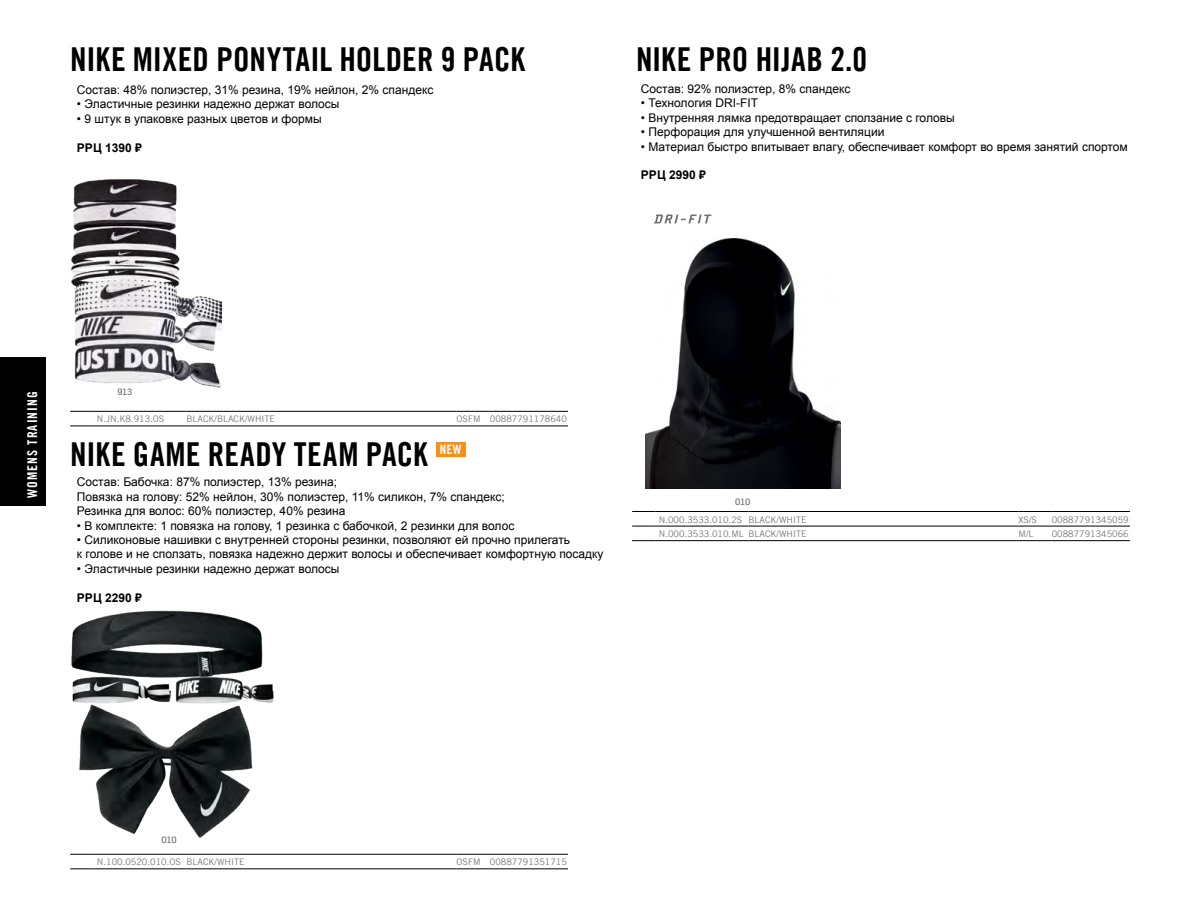
<style>
.page{position:relative;width:1188px;height:918px;background:#fff}
.page>*{position:absolute;margin:0;border:0;box-sizing:border-box;transform-origin:0 0}
.t1{font:700 condensed 33px "Trade Gothicfor Nike 365";letter-spacing:.005em;color:#000}
.t2{font:700 condensed 13.5px "Trade Gothicfor Nike 365";letter-spacing:.08em;color:#fff}
.t3{font:700 condensed 12.9px "Trade Gothicfor Nike 365";color:#fff}
.t4{font:12px/14.4px "Arial";color:#000}
.t5{font:700 12px "Arial";color:#000}
.t6{font:9px "Trade Gothicfor Nike 365";color:#77787b}
.t7{font:9px "Flama Basic";color:#636466}
</style>
<div class="page">
<div style="left:0;top:358px;width:46px;height:148px;background:#000"></div>
<img style="left:71px;top:610px;width:204px;height:228px">
<svg style="left:70px;top:426px;width:24px;height:1px"></svg>
<hr style="left:94px;top:426px;width:93px;height:1px;background:#000">
<hr style="left:187px;top:426px;width:270px;height:1px;background:#000">
<hr style="left:457px;top:426px;width:33px;height:1px;background:#000">
<hr style="left:490px;top:426px;width:78px;height:1px;background:#000">
<svg style="left:70px;top:411px;width:24px;height:1px"></svg>
<hr style="left:94px;top:411px;width:93px;height:1px;background:#000">
<hr style="left:187px;top:411px;width:270px;height:1px;background:#000">
<hr style="left:457px;top:411px;width:33px;height:1px;background:#000">
<hr style="left:490px;top:411px;width:78px;height:1px;background:#000">
<img style="left:71px;top:179px;width:150px;height:209px">
<svg style="left:70px;top:854px;width:24px;height:1px"></svg>
<hr style="left:94px;top:854px;width:93px;height:1px;background:#000">
<hr style="left:187px;top:854px;width:270px;height:1px;background:#000">
<hr style="left:457px;top:854px;width:33px;height:1px;background:#000">
<hr style="left:490px;top:854px;width:78px;height:1px;background:#000">
<svg style="left:70px;top:869px;width:24px;height:1px"></svg>
<hr style="left:94px;top:869px;width:93px;height:1px;background:#000">
<hr style="left:187px;top:869px;width:270px;height:1px;background:#000">
<hr style="left:457px;top:869px;width:33px;height:1px;background:#000">
<hr style="left:490px;top:869px;width:78px;height:1px;background:#000">
<div style="left:436px;top:442px;width:29px;height:15px;background:#f78f1e"></div>
<svg style="left:654px;top:215px;width:58px;height:8px"></svg>
<img style="left:645px;top:239px;width:196px;height:250px">
<svg style="left:632px;top:511px;width:24px;height:1px"></svg>
<hr style="left:656px;top:511px;width:93px;height:1px;background:#000">
<hr style="left:749px;top:511px;width:270px;height:1px;background:#000">
<hr style="left:1019px;top:511px;width:33px;height:1px;background:#000">
<hr style="left:1052px;top:511px;width:78px;height:1px;background:#000">
<svg style="left:632px;top:526px;width:24px;height:1px"></svg>
<hr style="left:656px;top:526px;width:93px;height:1px;background:#000">
<hr style="left:749px;top:526px;width:270px;height:1px;background:#000">
<hr style="left:1019px;top:526px;width:33px;height:1px;background:#000">
<hr style="left:1052px;top:526px;width:78px;height:1px;background:#000">
<svg style="left:632px;top:540px;width:24px;height:1px"></svg>
<hr style="left:656px;top:540px;width:93px;height:1px;background:#000">
<hr style="left:749px;top:540px;width:270px;height:1px;background:#000">
<hr style="left:1019px;top:540px;width:33px;height:1px;background:#000">
<hr style="left:1052px;top:540px;width:78px;height:1px;background:#000">
<h1 class="t1" style="left:70px;top:39px;width:456px">NIKE MIXED PONYTAIL HOLDER 9 PACK</h1>
<p class="t4" style="left:77px;top:83px;width:358px">Состав: 48% полиэстер, 31% резина, 19% нейлон, 2% спандекс</p>
<p class="t4" style="left:77px;top:97px;width:264px">• Эластичные резинки надежно держат волосы</p>
<p class="t4" style="left:77px;top:112px;width:246px">• 9 штук в упаковке разных цветов и формы</p>
<p class="t5" style="left:77px;top:139px;width:66px">РРЦ 1390 ₽</p>
<h1 class="t1" style="left:636px;top:39px;width:233px">NIKE PRO HIJAB 2.0</h1>
<p class="t4" style="left:641px;top:82px;width:211px">Состав: 92% полиэстер, 8% спандекс</p>
<p class="t4" style="left:641px;top:96px;width:119px">• Технология DRI-FIT</p>
<p class="t4" style="left:641px;top:111px;width:315px">• Внутренняя лямка предотвращает сползание с головы</p>
<p class="t4" style="left:641px;top:125px;width:245px">• Перфорация для улучшенной вентиляции</p>
<p class="t4" style="left:641px;top:139px;width:488px">• Материал быстро впитывает влагу, обеспечивает комфорт во время занятий спортом</p>
<p class="t5" style="left:641px;top:167px;width:66px">РРЦ 2990 ₽</p>
<p class="t2" style="left:24px;top:498px;width:108px;rotate:-90deg">WOMENS TRAINING</p>
<p class="t7" style="left:117px;top:386px;width:16px">913</p>
<p class="t6" style="left:97px;top:414px;width:69px">N.JN.K8.913.OS</p>
<p class="t6" style="left:187px;top:414px;width:90px">BLACK/BLACK/WHITE</p>
<p class="t6" style="left:457px;top:414px;width:112px">OSFM 00887791178640</p>
<h1 class="t1" style="left:70px;top:434px;width:359px">NIKE GAME READY TEAM PACK</h1>
<p class="t3" style="left:440px;top:442px;width:23px">NEW</p>
<p class="t4" style="left:77px;top:475px;width:429px">Состав: Бабочка: 87% полиэстер, 13% резина;<br>Повязка на голову: 52% нейлон, 30% полиэстер, 11% силикон, 7% спандекс;<br>Резинка для волос: 60% полиэстер, 40% резина</p>
<p class="t4" style="left:77px;top:518px;width:439px">• В комплекте: 1 повязка на голову, 1 резинка с бабочкой, 2 резинки для волос</p>
<p class="t4" style="left:77px;top:533px;width:528px">• Силиконовые нашивки с внутренней стороны резинки, позволяют ей прочно прилегать<br>к голове и не сползать, повязка надежно держит волосы и обеспечивает комфортную посадку</p>
<p class="t4" style="left:77px;top:562px;width:264px">• Эластичные резинки надежно держат волосы</p>
<p class="t5" style="left:77px;top:589px;width:66px">РРЦ 2290 ₽</p>
<p class="t7" style="left:735px;top:495px;width:17px">010</p>
<p class="t6" style="left:659px;top:514px;width:149px">N.000.3533.010.2S BLACK/WHITE</p>
<p class="t6" style="left:1019px;top:514px;width:20px">XS/S</p>
<p class="t6" style="left:1052px;top:514px;width:78px">00887791345059</p>
<p class="t6" style="left:659px;top:529px;width:149px">N.000.3533.010.ML BLACK/WHITE</p>
<p class="t6" style="left:1019px;top:529px;width:17px">M/L</p>
<p class="t6" style="left:1052px;top:529px;width:78px">00887791345066</p>
<p class="t7" style="left:162px;top:833px;width:17px">010</p>
<p class="t6" style="left:97px;top:857px;width:149px">N.100.0520.010.OS BLACK/WHITE</p>
<p class="t6" style="left:457px;top:857px;width:112px">OSFM 00887791351715</p>
</div>
